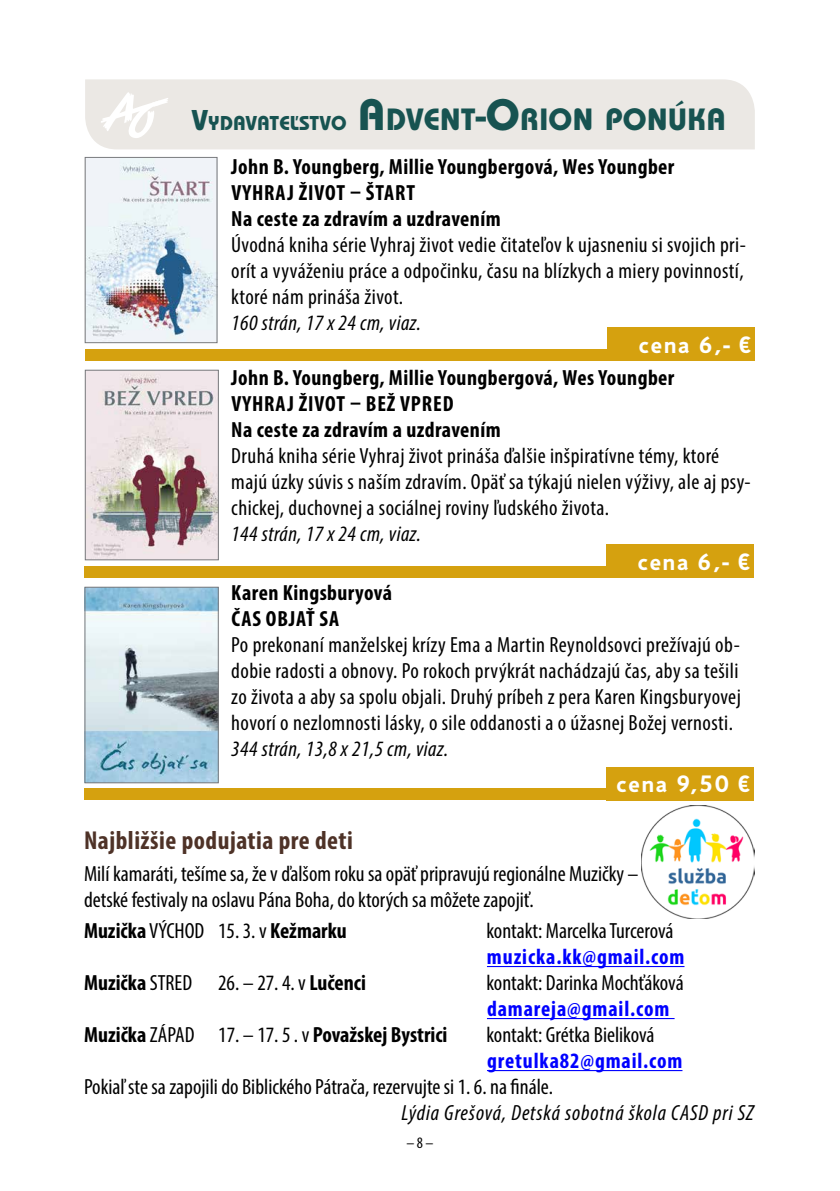
<style>
.page{position:relative;width:840px;height:1191px;background:#fff}
.page>*{position:absolute;margin:0;border:0;box-sizing:border-box;transform-origin:0 0}
.t1{font:700 32.2px "Bauhaus Itc TEE";color:#175351}
.t2{font:700 condensed 26px "Myriad Pro";letter-spacing:.02em;color:#4e3227}
.t3{font:24px "Jigsaw Bold CE";letter-spacing:.07em;color:#fff}
.t4{font:condensed 22px/26px "Myriad Pro";letter-spacing:.005em;color:#000}
.t5{font:700 condensed 22px/26px "Myriad Pro";letter-spacing:.02em;color:#000}
.t6{font:italic condensed 22px "Myriad Pro";letter-spacing:.02em;color:#000}
.t7{font:700 condensed 22px "Myriad Pro";color:#000}
.t8{font:700 condensed 22px "Myriad Pro";letter-spacing:.04em;color:#00f}
.t9{font:italic condensed 22px "Myriad Pro";letter-spacing:.04em;color:#000}
.t10{font:condensed 16px "Myriad Pro";color:#000}
.s1{font-size:30px}
.s2{font-size:21px}
.s3{font-size:46px}
.s4{font-weight:400}
.s5{font-weight:700}
</style>
<div class="page">
<hr style="left:486px;top:966px;width:198px;height:1px;background:#00f">
<hr style="left:486px;top:1018px;width:188px;height:1px;background:#00f">
<hr style="left:486px;top:1070px;width:196px;height:1px;background:#00f">
<img style="left:641px;top:805px;width:113px;height:113px">
<div style="left:85px;top:79px;width:669px;height:70px;background:#ebe8e4"></div>
<svg style="left:100px;top:92px;width:68px;height:46px"></svg>
<div style="left:85px;top:349px;width:669px;height:12px;background:#d5a10f"></div>
<div style="left:607px;top:327px;width:147px;height:33px;background:#d5a10f"></div>
<div style="left:84px;top:566px;width:669px;height:12px;background:#d5a10f"></div>
<div style="left:606px;top:544px;width:147px;height:33px;background:#d5a10f"></div>
<img style="left:87px;top:159px;width:128px;height:182px">
<div style="left:85px;top:157px;width:132px;height:186px;border:1px solid #77787b"></div>
<img style="left:87px;top:372px;width:129px;height:186px">
<div style="left:85px;top:370px;width:133px;height:190px;border:1px solid #77787b"></div>
<div style="left:84px;top:788px;width:669px;height:12px;background:#d5a10f"></div>
<div style="left:606px;top:767px;width:147px;height:33px;background:#d5a10f"></div>
<img style="left:87px;top:589px;width:129px;height:192px">
<div style="left:85px;top:587px;width:133px;height:196px;border:1px solid #77787b"></div>
<h1 class="t1" style="left:191px;top:100px;width:536px"><span class="s1">V</span><span class="s2">YDAVATEĽSTVO</span> <span class="s3">A</span> DVENT<span class="s3">-O</span>RION PONÚKA</h1>
<p class="t5" style="left:231px;top:153px;width:444px">John B. Youngberg, Millie Youngbergová, Wes Youngber<br>Vyhraj</p>
<p class="t5" style="left:231px;top:179px;width:271px;text-align:center">– Štart<br>Na ceste za zdravím a uzdravením</p>
<p class="t4" style="left:231px;top:231px;width:515px;text-align:justify">Úvodná kniha série Vyhraj život vedie čitateľov k ujasneniu si svojich pri&shy;orít a vyváženiu práce a odpočinku, času na blízkych a miery povinností, ktoré nám prináša život.</p>
<p class="t6" style="left:231px;top:309px;width:191px">160 strán, 17 x 24 cm, viaz.</p>
<p class="t3" style="left:638px;top:330px;width:114px">cena 6,- ¤</p>
<p class="t5" style="left:231px;top:364px;width:444px">John B. Youngberg, Millie Youngbergová, Wes Youngber<br>Vyhraj</p>
<p class="t5" style="left:298px;top:179px;width:20px">život</p>
<p class="t5" style="left:231px;top:390px;width:271px;text-indent:119px">– Bež vpred<br>Na ceste za zdravím a uzdravením</p>
<p class="t4" style="left:231px;top:442px;width:520px">Druhá kniha série Vyhraj život prináša ďalšie inšpiratívne témy, ktoré majú úzky súvis s naším zdravím. Opäť sa týkajú nielen výživy, ale aj psy&shy;chickej, duchovnej a sociálnej roviny ľudského života.</p>
<p class="t6" style="left:231px;top:520px;width:191px">144 strán, 17 x 24 cm, viaz.</p>
<p class="t3" style="left:637px;top:547px;width:114px">cena 6,- ¤</p>
<p class="t5" style="left:231px;top:579px;width:162px">Karen Kingsburyová<br>Čas obja</p>
<p class="t5" style="left:298px;top:390px;width:20px">život</p>
<p class="t5" style="left:306px;top:605px;width:24px">ť sa</p>
<p class="t4" style="left:231px;top:631px;width:511px;text-align:justify">Po prekonaní manželskej krízy Ema a Martin Reynoldsovci prežívajú ob&shy;dobie radosti a obnovy. Po rokoch prvýkrát nachádzajú čas, aby sa tešili zo života a aby sa spolu objali. Druhý príbeh z pera Karen Kingsburyovej hovorí o nezlomnosti lásky, o sile oddanosti a o úžasnej Božej vernosti.</p>
<p class="t6" style="left:231px;top:735px;width:218px">344 strán, 13,8 x 21,5 cm, viaz.</p>
<p class="t3" style="left:616px;top:769px;width:136px">cena 9,50 ¤</p>
<p class="t2" style="left:84px;top:824px;width:270px">Najbližšie podujatia pre deti</p>
<p class="t4" style="left:84px;top:860px;width:556px">Milí kamaráti, tešíme sa, že v ďalšom roku sa opäť pripravujú regionálne Muzičky – detské festivaly na oslavu Pána Boha, do ktorých sa môžete zapojiť.</p>
<p class="t7" style="left:84px;top:917px;width:264px">Muzička <span class="s4">VÝCHOD 15. 3. v</span> Kežmarku</p>
<p class="t4" style="left:486px;top:917px;width:188px">kontakt: Marcelka Turcerová</p>
<p class="t8" style="left:486px;top:943px;width:199px">muzicka.kk@gmail.com</p>
<p class="t4" style="left:84px;top:969px;width:283px"><span class="s5">Muzička</span> STRED 26. – 27. 4. v <span class="s5">Lučenci</span></p>
<p class="t4" style="left:486px;top:969px;width:199px">kontakt: Darinka Mochťáková</p>
<p class="t8" style="left:486px;top:995px;width:184px">damareja@gmail.com</p>
<p class="t7" style="left:84px;top:1021px;width:364px">Muzička <span class="s4">ZÁPAD 17. – 17. 5 . v</span> Považskej Bystrici</p>
<p class="t4" style="left:486px;top:1021px;width:169px">kontakt: Grétka Bieliková</p>
<p class="t8" style="left:486px;top:1047px;width:197px">gretulka82@gmail.com</p>
<p class="t4" style="left:84px;top:1073px;width:470px">Pokiaľ ste sa zapojili do Biblického Pátrača, rezervujte si 1. 6. na finále.</p>
<p class="t9" style="left:401px;top:1099px;width:353px">Lýdia Grešová, Detská sobotná škola CASD pri SZ</p>
<p class="t10" style="left:406px;top:1133px;width:29px">– 8 –</p>
</div>
